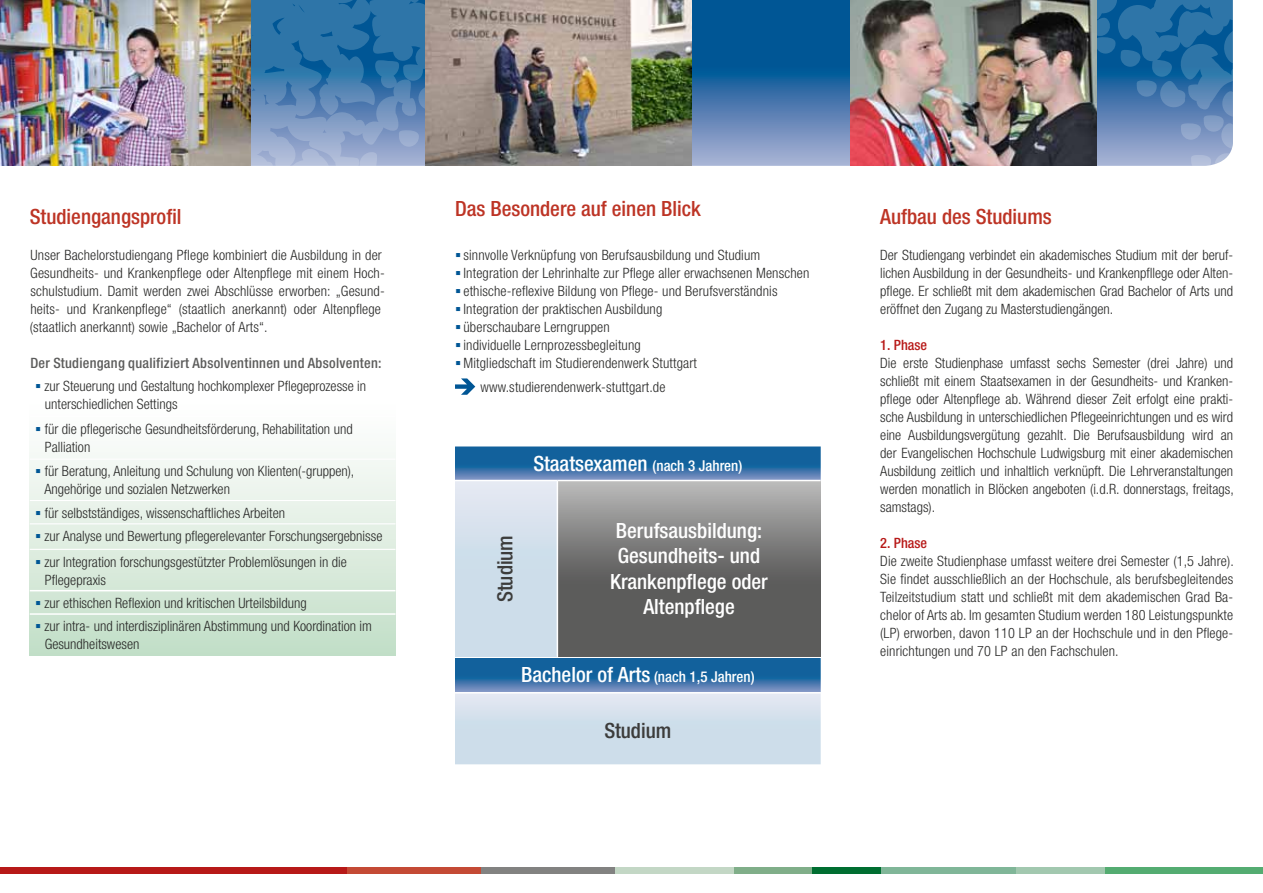
<style>
.page{position:relative;width:1263px;height:893px;background:#fff}
.page>*{position:absolute;margin:0;border:0;box-sizing:border-box;transform-origin:0 0}
.t1{font:500 condensed 21px "Helvetica Neue LTW1 G";color:#bd3425}
.t2{font:500 condensed 21px/25.2px "Helvetica Neue LTW1 G";color:#fff;text-align:center}
.t3{font:500 condensed 21px "Helvetica Neue LTW1 G";color:#3c3c3b}
.t4{font:500 condensed 15px "Helvetica Neue LTW1 G";color:#fff}
.t5{font:300 condensed 14.25px/18px "Helvetica Neue LT";letter-spacing:.01em;color:#282827}
.t6{font:500 condensed 14.25px "Helvetica Neue LTW1 G";letter-spacing:.02em;color:#5c5c5b}
.t7{font:500 condensed 14.25px "Helvetica Neue LTW1 G";color:#b71918}
.s1{font-size:21px}
</style>
<div class="page">
<div style="left:456px;top:479px;width:100px;height:177px;background:linear-gradient(to bottom,#e0e6f1,#c6dae8)"></div>
<div style="left:455px;top:478px;width:102px;height:179px;border:2px solid #fff"></div>
<svg style="left:558px;top:481px;width:263px;height:176px;background:#767675"></svg>
<svg style="left:458px;top:449px;width:360px;height:28px;background:#2569a2"></svg>
<div style="left:456px;top:692px;width:364px;height:72px;background:linear-gradient(to bottom,#dee5f0,#c7dae8)"></div>
<div style="left:455px;top:692px;width:366px;height:72px;border:2px solid #fff"></div>
<svg style="left:458px;top:661px;width:360px;height:28px;background:#266aa3"></svg>
<div style="left:30px;top:383px;width:365px;height:273px;background:linear-gradient(to bottom,#fff,#c4dfc8)"></div>
<hr style="left:30px;top:459px;width:365px;height:1px;background:#fff">
<hr style="left:30px;top:500px;width:365px;height:1px;background:#fff">
<hr style="left:30px;top:523px;width:365px;height:1px;background:#fff">
<hr style="left:30px;top:549px;width:365px;height:1px;background:#fff">
<hr style="left:30px;top:416px;width:365px;height:1px;background:#fff">
<hr style="left:30px;top:590px;width:365px;height:1px;background:#fff">
<hr style="left:30px;top:613px;width:365px;height:2px;background:#fff">
<svg style="left:251px;top:0;width:982px;height:166px;background:#467cae"></svg>
<img style="left:850px;top:0;width:246px;height:166px">
<img style="left:0;top:0;width:251px;height:166px">
<img style="left:425px;top:0;width:266px;height:166px">
<div style="left:1016px;top:867px;width:89px;height:7px;background:#a2c8af"></div>
<div style="left:811px;top:867px;width:69px;height:7px;background:#006e31"></div>
<div style="left:733px;top:867px;width:78px;height:7px;background:#80ae89"></div>
<div style="left:614px;top:867px;width:119px;height:7px;background:#c3d7c5"></div>
<div style="left:481px;top:867px;width:133px;height:7px;background:#828281"></div>
<div style="left:347px;top:867px;width:134px;height:7px;background:#c44a35"></div>
<div style="left:0;top:867px;width:347px;height:7px;background:#b71918"></div>
<div style="left:880px;top:867px;width:136px;height:7px;background:#80b698"></div>
<div style="left:1105px;top:867px;width:158px;height:7px;background:#54ac71"></div>
<hr style="left:455px;top:480px;width:102px;height:1px;background:#fff">
<hr style="left:455px;top:692px;width:366px;height:1px;background:#fff">
<svg style="left:455px;top:378px;width:20px;height:17px"></svg>
<svg style="left:36px;top:384px;width:4px;height:4px"></svg>
<svg style="left:36px;top:427px;width:4px;height:4px"></svg>
<svg style="left:36px;top:470px;width:4px;height:4px"></svg>
<svg style="left:36px;top:511px;width:4px;height:4px"></svg>
<svg style="left:36px;top:534px;width:4px;height:4px"></svg>
<svg style="left:36px;top:560px;width:4px;height:4px"></svg>
<svg style="left:36px;top:601px;width:4px;height:4px"></svg>
<svg style="left:36px;top:624px;width:4px;height:4px"></svg>
<h1 class="t1" style="left:30px;top:203px;width:153px">Studiengangsprofil</h1>
<p class="t5" style="left:30px;top:245px;width:356px">Unser Bachelorstudiengang Pflege kombiniert die Ausbildung in der Gesundheits- und Krankenpflege oder Altenpflege mit einem Hoch&shy;schulstudium. Damit werden zwei Abschlüsse erworben: „Gesund&shy;heits- und Krankenpflege“ (staatlich anerkannt) oder Altenpflege (staatlich anerkannt) sowie „Bachelor of Arts“.</p>
<p class="t6" style="left:30px;top:354px;width:353px">Der Studiengang qualifiziert Absolventinnen und Absolventen:</p>
<p class="t5" style="left:44px;top:377px;width:323px">zur Steuerung und Gestaltung hochkomplexer Pflegeprozesse in unterschiedlichen Settings</p>
<p class="t5" style="left:45px;top:420px;width:309px">für die pflegerische Gesundheitsförderung, Rehabilitation und<br>Palliation</p>
<p class="t5" style="left:44px;top:462px;width:311px">für Beratung, Anleitung und Schulung von Klienten(-gruppen),<br>Angehörige und sozialen Netzwerken</p>
<p class="t5" style="left:44px;top:501px;width:339px;line-height:23.4px">für selbstständiges, wissenschaftliches Arbeiten<br>zur Analyse und Bewertung pflegerelevanter Forschungsergebnisse</p>
<p class="t5" style="left:44px;top:552px;width:304px">zur Integration forschungsgestützter Problemlösungen in die<br>Pflegepraxis</p>
<p class="t5" style="left:44px;top:591px;width:329px;line-height:23.4px">zur ethischen Reflexion und kritischen Urteilsbildung<br>zur intra- und interdisziplinären Abstimmung und Koordination im</p>
<p class="t5" style="left:45px;top:635px;width:96px">Gesundheitswesen</p>
<h1 class="t1" style="left:455px;top:196px;width:247px">Das Besondere auf einen Blick</h1>
<p class="t5" style="left:463px;top:245px;width:347px">sinnvolle Verknüpfung von Berufsausbildung und Studium Integration der Lehrinhalte zur Pflege aller erwachsenen Menschen ethische-reflexive Bildung von Pflege- und Berufsverständnis Integration der praktischen Ausbildung<br>überschaubare Lerngruppen<br>individuelle Lernprozessbegleitung<br>Mitgliedschaft im Studierendenwerk Stuttgart</p>
<p class="t5" style="left:480px;top:377px;width:186px">www.studierendenwerk-stuttgart.de</p>
<p class="t4" style="left:533px;top:456px;width:210px"><span class="s1">Staatsexamen</span> (nach 3 Jahren)</p>
<h1 class="t3" style="left:492px;top:602px;width:68px;rotate:-90deg">Studium</h1>
<h1 class="t2" style="left:610px;top:518px;width:159px">Berufsausbildung:<br>Gesundheits- und<br>Krankenpflege oder<br>Altenpflege</h1>
<p class="t4" style="left:521px;top:668px;width:235px"><span class="s1">Bachelor of Arts</span> (nach 1,5 Jahren)</p>
<h1 class="t3" style="left:604px;top:718px;width:68px">Studium</h1>
<h1 class="t1" style="left:880px;top:203px;width:173px">Aufbau des Studiums</h1>
<p class="t5" style="left:880px;top:245px;width:354px;text-align:justify">Der Studiengang verbindet ein akademisches Studium mit der beruf&shy;lichen Ausbildung in der Gesundheits- und Krankenpfllege oder Alten&shy;pflege. Er schließt mit dem akademischen Grad Bachelor of Arts und eröffnet den Zugang zu Masterstudiengängen.</p>
<p class="t7" style="left:880px;top:336px;width:48px">1. Phase</p>
<p class="t5" style="left:880px;top:353px;width:355px;text-align:justify">Die erste Studienphase umfasst sechs Semester (drei Jahre) und schließt mit einem Staatsexamen in der Gesundheits- und Kranken&shy;pflege oder Altenpflege ab. Während dieser Zeit erfolgt eine prakti&shy;sche Ausbildung in unterschiedlichen Pflegeeinrichtungen und es wird eine Ausbildungsvergütung gezahlt. Die Berufsausbildung wird an der Evangelischen Hochschule Ludwigsburg mit einer akademischen Ausbildung zeitlich und inhaltlich verknüpft. Die Lehrveranstaltungen werden monatlich in Blöcken angeboten (i.d.R. donnerstags, freitags, samstags).</p>
<p class="t7" style="left:880px;top:534px;width:48px">2. Phase</p>
<p class="t5" style="left:880px;top:551px;width:355px;text-align:justify">Die zweite Studienphase umfasst weitere drei Semester (1,5 Jahre).<br>Sie findet ausschließlich an der Hochschule, als berufsbegleitendes Teilzeitstudium statt und schließt mit dem akademischen Grad Ba&shy;chelor of Arts ab. Im gesamten Studium werden 180 Leistungspunkte (LP) erworben, davon 110 LP an der Hochschule und in den Pflege&shy;einrichtungen und 70 LP an den Fachschulen.</p>
</div>
